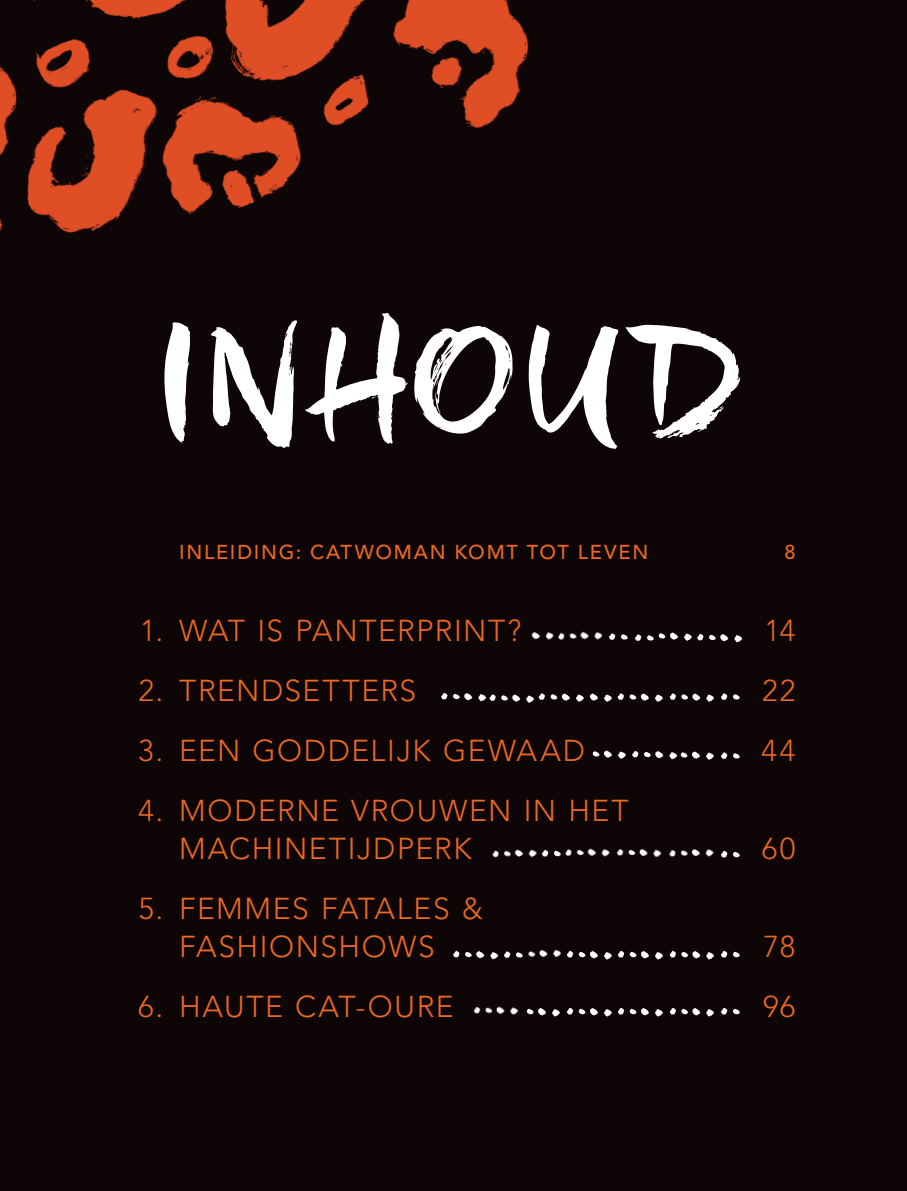
<style>
.page{position:relative;width:907px;height:1191px;background:#0d0506}
.page>*{position:absolute;margin:0;border:0;box-sizing:border-box;transform-origin:0 0}
.t1{font:italic 150px "Freeland";color:#fff}
.t2{font:300 30px/38px "Avenir LT Std";letter-spacing:.05em;color:#ec6823}
.t3{font:500 20px "Avenir LT Std";letter-spacing:.085em;color:#ec6823}
.s1{font-style:normal}
</style>
<div class="page">
<img style="left:565px;top:848px;width:45px;height:9px">
<img style="left:567px;top:950px;width:96px;height:10px">
<img style="left:567px;top:1007px;width:96px;height:10px">
<img style="left:526px;top:1008px;width:34px;height:9px">
<img style="left:590px;top:693px;width:73px;height:9px">
<img style="left:616px;top:848px;width:46px;height:9px">
<img style="left:669px;top:693px;width:71px;height:9px">
<img style="left:669px;top:849px;width:45px;height:8px">
<img style="left:669px;top:950px;width:71px;height:10px">
<img style="left:669px;top:1007px;width:71px;height:10px">
<img style="left:697px;top:634px;width:45px;height:9px">
<img style="left:721px;top:752px;width:19px;height:7px">
<img style="left:721px;top:850px;width:19px;height:8px">
<img style="left:0;top:0;width:353px;height:233px">
<img style="left:353px;top:0;width:176px;height:129px">
<img style="left:538px;top:693px;width:46px;height:9px">
<img style="left:592px;top:750px;width:122px;height:10px">
<img style="left:489px;top:694px;width:45px;height:9px">
<img style="left:542px;top:849px;width:19px;height:8px">
<img style="left:528px;top:949px;width:34px;height:8px">
<img style="left:504px;top:951px;width:19px;height:7px">
<img style="left:635px;top:634px;width:19px;height:7px">
<img style="left:609px;top:633px;width:19px;height:7px">
<img style="left:658px;top:632px;width:34px;height:9px">
<img style="left:558px;top:631px;width:45px;height:9px">
<img style="left:441px;top:693px;width:45px;height:9px">
<img style="left:492px;top:849px;width:45px;height:9px">
<img style="left:453px;top:951px;width:45px;height:9px">
<img style="left:473px;top:1006px;width:46px;height:9px">
<img style="left:531px;top:632px;width:23px;height:8px">
<h1 class="t1" style="left:157px;top:285px;width:597px">I<span class="s1">NH</span>OU<span class="s1">D</span></h1>
<p class="t3" style="left:179px;top:540px;width:470px">INLEIDING: CATWOMAN KOMT TOT LEVEN</p>
<p class="t3" style="left:784px;top:540px;width:13px">8</p>
<p class="t2" style="left:140px;top:612px;width:383px">1. WAT IS PANTERPRINT?</p>
<p class="t2" style="left:764px;top:612px;width:33px">14</p>
<p class="t2" style="left:139px;top:672px;width:279px">2. TRENDSETTERS</p>
<p class="t2" style="left:762px;top:672px;width:35px">22</p>
<p class="t2" style="left:138px;top:732px;width:448px">3. EEN GODDELIJK GEWAAD</p>
<p class="t2" style="left:761px;top:732px;width:35px">44</p>
<p class="t2" style="left:179px;top:792px;width:451px;text-indent:-41px">4. MODERNE VROUWEN IN HET<br>MACHINETIJDPERK</p>
<p class="t2" style="left:762px;top:830px;width:35px">60</p>
<p class="t2" style="left:138px;top:890px;width:346px;text-align:center">5. FEMMES FATALES &amp;<br>FASHIONSHOWS</p>
<p class="t2" style="left:763px;top:928px;width:33px">78</p>
<p class="t2" style="left:138px;top:988px;width:317px">6. HAUTE CAT-OURE</p>
<p class="t2" style="left:763px;top:988px;width:34px">96</p>
</div>
